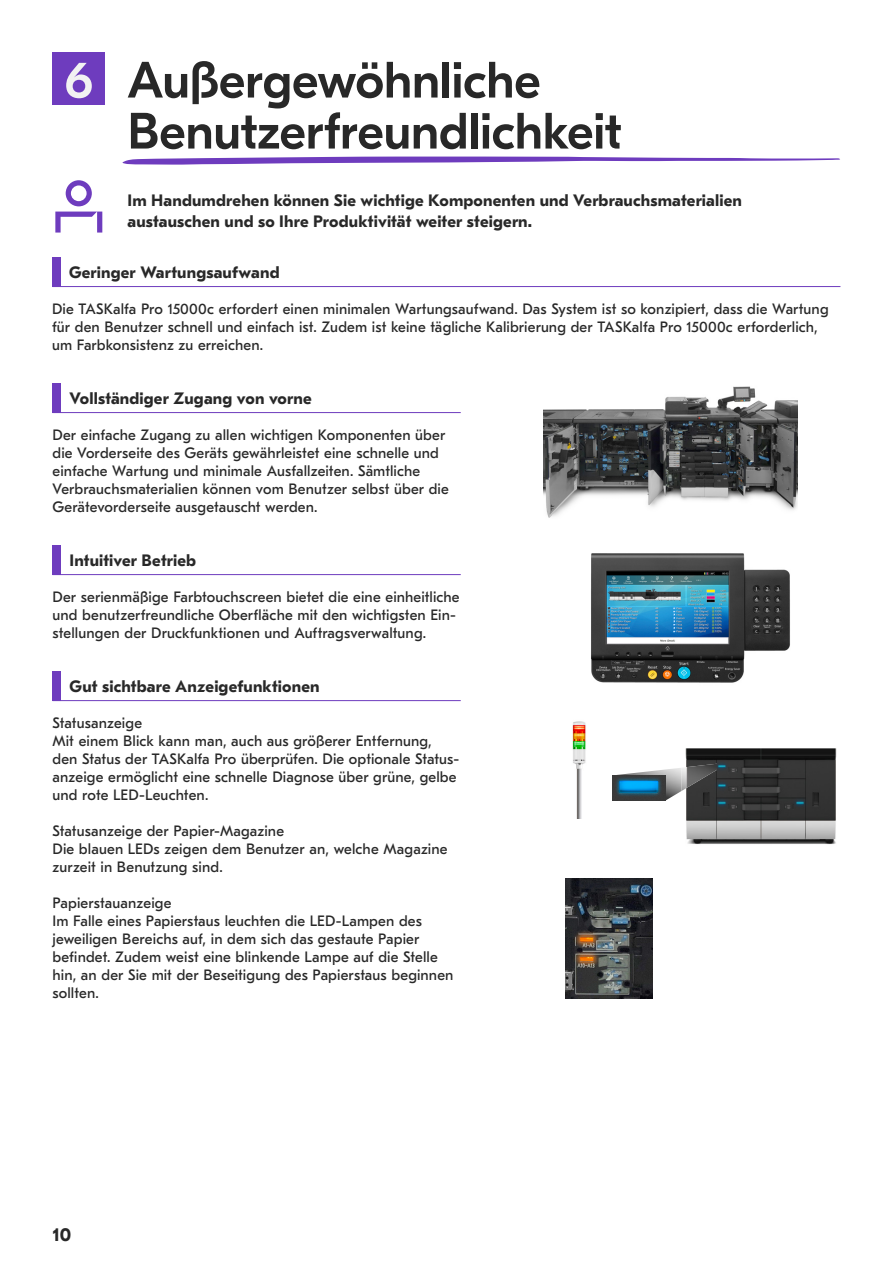
<style>
.page{position:relative;width:893px;height:1263px;background:#fff}
.page>*{position:absolute;margin:0;border:0;box-sizing:border-box;transform-origin:0 0}
.Überschrift{font:500 51px/51px "GT Eesti Pro Display";letter-spacing:-.005em;color:#282828}
.Überschrift-2{font:500 51px "GT Eesti Pro Display";color:#f2f2f2}
.t1{font:700 18.75px "GT Eesti Pro Text";color:#282828}
.subhead{font:700 16.5px/21px "GT Eesti Pro Text";letter-spacing:.01em;color:#282828}
.Text_11-13_einzug{font:700 16.5px "GT Eesti Pro Text";letter-spacing:.01em;color:#282828}
.Text_11-13{font:15px/18px "GT Eesti Pro Text";letter-spacing:.01em;color:#282828}
</style>
<div class="page">
<div style="left:53px;top:53px;width:52px;height:52px;background:#6e3cbe"></div>
<div style="left:53px;top:257px;width:8px;height:30px;background:#6e3cbe"></div>
<svg style="left:55px;top:212px;width:47px;height:21px"></svg>
<svg style="left:66px;top:180px;width:26px;height:26px"></svg>
<hr style="left:53px;top:286px;width:787px;height:1px;background:#6e3cbe">
<hr style="left:53px;top:412px;width:408px;height:1px;background:#6e3cbe">
<img style="left:591px;top:553px;width:199px;height:130px">
<img style="left:572px;top:721px;width:14px;height:98px">
<img style="left:543px;top:386px;width:254px;height:132px">
<img style="left:685px;top:748px;width:152px;height:96px">
<img style="left:617px;top:768px;width:64px;height:33px">
<img style="left:681px;top:764px;width:36px;height:27px">
<img style="left:612px;top:775px;width:53px;height:26px">
<img style="left:566px;top:879px;width:87px;height:119px">
<div style="left:53px;top:383px;width:8px;height:30px;background:#6e3cbe"></div>
<div style="left:53px;top:545px;width:8px;height:30px;background:#6e3cbe"></div>
<div style="left:53px;top:671px;width:8px;height:30px;background:#6e3cbe"></div>
<hr style="left:53px;top:574px;width:408px;height:1px;background:#6e3cbe">
<hr style="left:53px;top:700px;width:408px;height:1px;background:#6e3cbe">
<svg style="left:122px;top:157px;width:718px;height:8px"></svg>
<p class="Überschrift-2" style="left:65px;top:53px;width:29px">6</p>
<p class="Überschrift" style="left:128px;top:56px;width:496px">Außergewöhnliche<br>Benutzerfreundlichkeit</p>
<p class="subhead" style="left:128px;top:190px;width:616px">Im Handumdrehen können Sie wichtige Komponenten und Verbrauchsmaterialien austauschen und so Ihre Produktivität weiter steigern.</p>
<p class="Text_11-13_einzug" style="left:69px;top:263px;width:212px">Geringer Wartungsaufwand</p>
<p class="Text_11-13" style="left:52px;top:300px;width:778px">Die TASKalfa Pro 15000c erfordert einen minimalen Wartungsaufwand. Das System ist so konzipiert, dass die Wartung für den Benutzer schnell und einfach ist. Zudem ist keine tägliche Kalibrierung der TASKalfa Pro 15000c erforderlich, um Farbkonsistenz zu erreichen.</p>
<p class="Text_11-13_einzug" style="left:70px;top:389px;width:244px">Vollständiger Zugang von vorne</p>
<p class="Text_11-13" style="left:53px;top:426px;width:398px">Der einfache Zugang zu allen wichtigen Komponenten über die Vorderseite des Geräts gewährleistet eine schnelle und einfache Wartung und minimale Ausfallzeiten. Sämtliche Verbrauchsmaterialien können vom Benutzer selbst über die Gerätevorderseite ausgetauscht werden.</p>
<p class="Text_11-13_einzug" style="left:70px;top:551px;width:128px">Intuitiver Betrieb</p>
<p class="Text_11-13" style="left:53px;top:588px;width:409px">Der serienmäßige Farbtouchscreen bietet die eine einheitliche und benutzerfreundliche Oberfläche mit den wichtigsten Ein&shy;stellungen der Druckfunktionen und Auftragsverwaltung.</p>
<p class="Text_11-13_einzug" style="left:70px;top:677px;width:252px">Gut sichtbare Anzeigefunktionen</p>
<p class="Text_11-13" style="left:53px;top:714px;width:91px">Statusanzeige</p>
<p class="Text_11-13" style="left:53px;top:732px;width:408px">Mit einem Blick kann man, auch aus größerer Entfernung, den Status der TASKalfa Pro überprüfen. Die optionale Status&shy;anzeige ermöglicht eine schnelle Diagnose über grüne, gelbe und rote LED-Leuchten.</p>
<p class="Text_11-13" style="left:53px;top:822px;width:233px">Statusanzeige der Papier-Magazine</p>
<p class="Text_11-13" style="left:53px;top:840px;width:397px">Die blauen LEDs zeigen dem Benutzer an, welche Magazine zurzeit in Benutzung sind.</p>
<p class="Text_11-13" style="left:53px;top:894px;width:120px">Papierstauanzeige</p>
<p class="Text_11-13" style="left:53px;top:912px;width:402px">Im Falle eines Papierstaus leuchten die LED-Lampen des jeweiligen Bereichs auf, in dem sich das gestaute Papier befindet. Zudem weist eine blinkende Lampe auf die Stelle hin, an der Sie mit der Beseitigung des Papierstaus beginnen sollten.</p>
<p class="t1" style="left:53px;top:1225px;width:20px">10</p>
</div>
